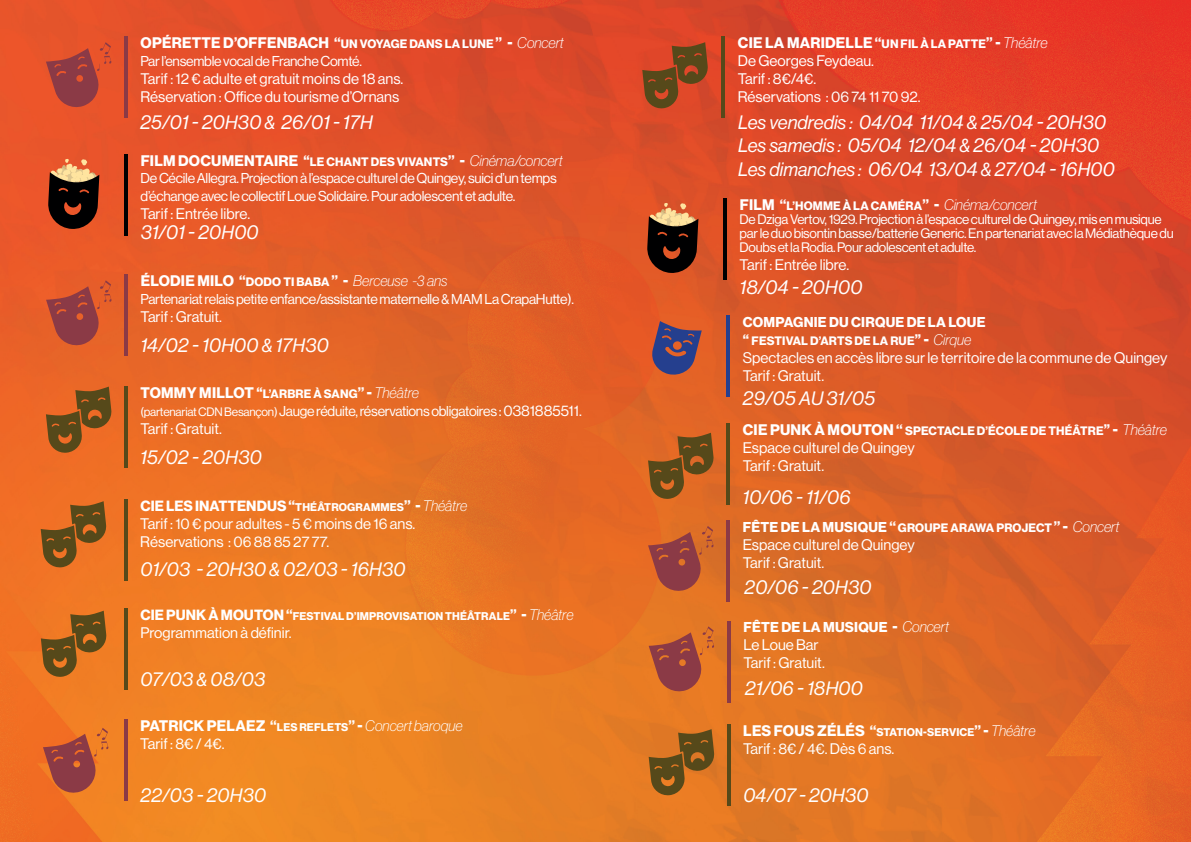
<style>
.page{position:relative;width:1191px;height:842px;background:#fff}
.page>*{position:absolute;margin:0;border:0;box-sizing:border-box;transform-origin:0 0}
.t1{font:19px/22.9px "N Haas Grotesk DS Pro 56 It";letter-spacing:.015em;color:#fff}
.t2{font:15px/18px "N Haas Grotesk DS Pro 55 Rg";color:#fff}
.t3{font:15px "N Haas Grotesk DS Pro 75 Bd";letter-spacing:.015em;color:#fff}
.t4{font:14.5px "N Haas Grotesk DS Pro 75 Bd";letter-spacing:.005em;color:#fff}
.t5{font:14px/18px "N Haas Grotesk DS Pro 55 Rg";letter-spacing:-.02em;color:#fff}
.t6{font:14px "N Haas Grotesk DS Pro 75 Bd";letter-spacing:.015em;color:#fff}
.t7{font:13.5px/14px "N Haas Grotesk DS Pro 55 Rg";letter-spacing:-.02em;color:#fff}
.t8{font:12px "N Haas Grotesk DS Pro 75 Bd";letter-spacing:.015em;color:#fff}
.t9{font:11px "N Haas Grotesk DS Pro 75 Bd";letter-spacing:.015em;color:#fff}
.s1{font-size:12px}
.s2{font-family:"N Haas Grotesk DS Pro 36 X Lt It"}
.s3{font-size:15px}
.s4{font-size:11px}
.s5{font-family:"N Haas Grotesk DS Pro 36 X Lt It";font-size:15px}
.s6{font-size:14.5px}
.s7{font-size:14px}
</style>
<div class="page">
<img style="left:0;top:0;width:1191px;height:842px">
<hr style="left:124px;top:387px;width:3px;height:81px;background:#56491a">
<svg style="left:46px;top:387px;width:66px;height:67px;background:#a55a20"></svg>
<hr style="left:124px;top:499px;width:3px;height:82px;background:#56491a">
<svg style="left:41px;top:501px;width:66px;height:67px;background:#a75e20"></svg>
<hr style="left:124px;top:609px;width:3px;height:81px;background:#56491a">
<svg style="left:41px;top:611px;width:66px;height:67px;background:#a7631f"></svg>
<hr style="left:727px;top:724px;width:3px;height:82px;background:#56491a">
<svg style="left:648px;top:729px;width:67px;height:67px;background:#a1621f"></svg>
<hr style="left:721px;top:36px;width:4px;height:82px;background:#56491a">
<svg style="left:642px;top:42px;width:66px;height:67px;background:#9d4821"></svg>
<hr style="left:726px;top:423px;width:4px;height:82px;background:#56491a">
<svg style="left:648px;top:433px;width:66px;height:67px;background:#9e5a20"></svg>
<hr style="left:124px;top:274px;width:4px;height:82px;background:#8b3a46">
<svg style="left:46px;top:280px;width:66px;height:68px;background:#be4e35"></svg>
<hr style="left:124px;top:36px;width:3px;height:82px;background:#8b3a46">
<svg style="left:46px;top:42px;width:65px;height:68px;background:#be4836"></svg>
<hr style="left:726px;top:520px;width:4px;height:82px;background:#8b3a46">
<svg style="left:648px;top:526px;width:65px;height:67px;background:#b95634"></svg>
<hr style="left:727px;top:621px;width:3px;height:81px;background:#8b3a46">
<svg style="left:648px;top:626px;width:66px;height:68px;background:#bd5d33"></svg>
<hr style="left:124px;top:719px;width:3px;height:82px;background:#8b3a46">
<svg style="left:43px;top:728px;width:65px;height:67px;background:#c25c33"></svg>
<hr style="left:124px;top:154px;width:4px;height:82px;background:#000001">
<svg style="left:48px;top:159px;width:51px;height:71px;background:#683923"></svg>
<hr style="left:723px;top:198px;width:3px;height:82px;background:#000001">
<svg style="left:646px;top:203px;width:52px;height:71px;background:#683a23"></svg>
<hr style="left:726px;top:315px;width:3px;height:82px;background:#253f8e">
<svg style="left:650px;top:321px;width:52px;height:56px;background:#774d61"></svg>
<p class="t3" style="left:141px;top:34px;width:425px">OPÉRETTE D’OFFENBACH ‘‘<span class="s1">UN VOYAGE DANS LA LUNE</span> ’’ - <span class="s2">Concert</span></p>
<p class="t5" style="left:140px;top:52px;width:223px">Par l’ensemble vocal de Franche Comté.</p>
<p class="t2" style="left:140px;top:69px;width:264px">Tarif : 12 € adulte et gratuit moins de 18 ans.<br>Réservation : Office du tourisme d’Ornans</p>
<p class="t1" style="left:141px;top:111px;width:233px">25/01 - 20H30 &amp; 26/01 - 17H</p>
<p class="t3" style="left:141px;top:152px;width:423px">FILM DOCUMENTAIRE ‘‘<span class="s1">LE CHANT DES VIVANTS</span>’’ - <span class="s2">Cinéma/concert</span></p>
<p class="t5" style="left:141px;top:169px;width:418px">De Cécile Allegra. Projection à l’espace culturel de Quingey, suici d’un temps d’échange avec le collectif Loue Solidaire. Pour adolescent et adulte.</p>
<p class="t2" style="left:141px;top:205px;width:111px">Tarif : Entrée libre.</p>
<p class="t1" style="left:141px;top:221px;width:119px">31/01 - 20H00</p>
<p class="t3" style="left:141px;top:272px;width:308px">ÉLODIE MILO ‘‘<span class="s1">DODO TI BABA</span> ’’ - <span class="s2">Berceuse -3 ans</span></p>
<p class="t5" style="left:141px;top:290px;width:435px">Partenariat relais petite enfance/assistante maternelle &amp; MAM La CrapaHutte).</p>
<p class="t2" style="left:141px;top:308px;width:83px">Tarif : Gratuit.</p>
<p class="t1" style="left:141px;top:334px;width:190px">14/02 - 10H00 &amp; 17H30</p>
<p class="t3" style="left:141px;top:384px;width:280px">TOMMY MILLOT ‘‘<span class="s1">L’ARBRE À SANG</span>’’ - <span class="s2">Théâtre</span></p>
<p class="t5" style="left:140px;top:402px;width:443px"><span class="s1">(partenariat CDN Besançon)</span> Jauge réduite, réservations obligatoires <span class="s3">: 0381885511.</span></p>
<p class="t2" style="left:140px;top:420px;width:83px">Tarif : Gratuit.</p>
<p class="t1" style="left:141px;top:446px;width:123px">15/02 - 20H30</p>
<p class="t4" style="left:140px;top:497px;width:328px">CIE LES INATTENDUS <span class="s3">‘‘</span><span class="s4">THÉÂTROGRAMMES</span><span class="s3">’’ -</span> <span class="s5">Théâtre</span></p>
<p class="t2" style="left:140px;top:515px;width:276px">Tarif : 10 € pour adultes - 5 € moins de 16 ans.<br>Réservations : 06 88 85 27 77.</p>
<p class="t1" style="left:140px;top:558px;width:267px">01/03 - 20H30 &amp; 02/03 - 16H30</p>
<p class="t9" style="left:141px;top:610px;width:434px"><span class="s6">CIE PUNK À MOUTON</span> <span class="s3">‘‘</span>FESTIVAL D’IMPROVISATION THÉÂTRALE<span class="s3">’’ -</span> <span class="s5">Théâtre</span></p>
<p class="t2" style="left:140px;top:624px;width:153px">Programmation à définir.</p>
<p class="t1" style="left:141px;top:668px;width:126px">07/03 &amp; 08/03</p>
<p class="t3" style="left:140px;top:717px;width:323px">PATRICK PELAEZ ‘‘<span class="s4">LES REFLETS</span>’’ - <span class="s2">Concert baroque</span></p>
<p class="t2" style="left:140px;top:735px;width:86px">Tarif : 8€ / 4€.</p>
<p class="t1" style="left:140px;top:784px;width:127px">22/03 - 20H30</p>
<p class="t3" style="left:738px;top:34px;width:311px">CIE LA MARIDELLE ‘‘<span class="s1">UN FIL À LA PATTE</span>’’ - <span class="s2">Théâtre</span></p>
<p class="t2" style="left:738px;top:51px;width:184px">De Georges Feydeau.<br>Tarif : 8€/4€.<br>Réservations : 06 74 11 70 92.</p>
<p class="t1" style="left:738px;top:111px;width:370px">Les vendredis : 04/04 11/04 &amp; 25/04 - 20H30<br>Les samedis : 05/04 12/04 &amp; 26/04 - 20H30</p>
<p class="t1" style="left:738px;top:158px;width:378px">Les dimanches : 06/04 13/04 &amp; 27/04 - 16H00</p>
<p class="t8" style="left:739px;top:199px;width:299px"><span class="s3">FILM ‘‘</span>L’HOMME À LA CAMÉRA<span class="s3">’’ -</span> <span class="s5">Cinéma/concert</span></p>
<p class="t7" style="left:739px;top:212px;width:435px">De Dziga Vertov, 1929. Projection à l’espace culturel de Quingey, mis en musique par le duo bisontin basse/batterie Generic. En partenariat avec la Médiathèque du<br>Doubs et la Rodia. Pour adolescent et adulte.</p>
<p class="t2" style="left:739px;top:256px;width:111px">Tarif : Entrée libre.</p>
<p class="t1" style="left:739px;top:276px;width:124px">18/04 - 20H00</p>
<p class="t6" style="left:743px;top:313px;width:244px">COMPAGNIE DU CIRQUE DE LA LOUE</p>
<p class="t8" style="left:742px;top:333px;width:230px"><span class="s3">‘‘</span> FESTIVAL D’ARTS DE LA RUE<span class="s3">’’ -</span> <span class="s5">Cirque</span></p>
<p class="t2" style="left:742px;top:348px;width:426px">Spectacles en accès libre sur le territoire de la commune de Quingey<br>Tarif : Gratuit.</p>
<p class="t1" style="left:743px;top:387px;width:134px">29/05 AU 31/05</p>
<p class="t8" style="left:743px;top:424px;width:426px"><span class="s3">CIE PUNK À MOUTON ‘‘</span> SPECTACLE D’ÉCOLE DE THÉÂTRE<span class="s3">’’ -</span> <span class="s5">Théâtre</span></p>
<p class="t2" style="left:742px;top:439px;width:173px">Espace culturel de Quingey<br>Tarif : Gratuit.</p>
<p class="t1" style="left:743px;top:486px;width:109px">10/06 - 11/06</p>
<p class="t8" style="left:743px;top:521px;width:378px"><span class="s7">FÊTE DE LA MUSIQUE</span> <span class="s3">‘‘</span> GROUPE ARAWA PROJECT <span class="s3">’’ -</span> <span class="s5">Concert</span></p>
<p class="t2" style="left:743px;top:536px;width:173px">Espace culturel de Quingey<br>Tarif : Gratuit.</p>
<p class="t1" style="left:744px;top:576px;width:128px">20/06 - 20H30</p>
<p class="t6" style="left:743px;top:619px;width:207px">FÊTE DE LA MUSIQUE <span class="s3">-</span> <span class="s5">Concert</span></p>
<p class="t2" style="left:743px;top:636px;width:83px">Le Loue Bar<br>Tarif : Gratuit.</p>
<p class="t1" style="left:745px;top:677px;width:119px">21/06 - 18H00</p>
<p class="t3" style="left:743px;top:721px;width:294px">LES FOUS ZÉLÉS ‘‘<span class="s4">STATION-SERVICE</span>’’ - <span class="s2">Théâtre</span></p>
<p class="t2" style="left:743px;top:739px;width:153px">Tarif : 8€ / 4€. Dès 6 ans.</p>
<p class="t1" style="left:743px;top:784px;width:127px">04/07 - 20H30</p>
</div>
